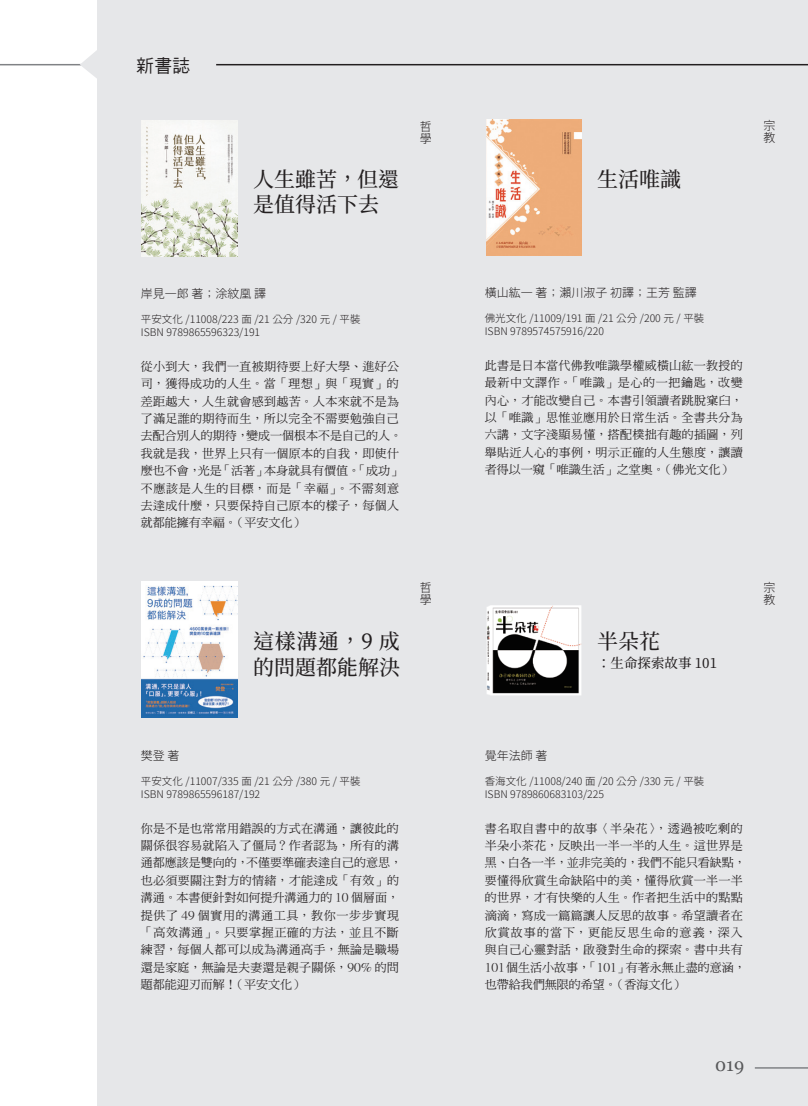
<style>
.page{position:relative;width:808px;height:1106px;background:#fff}
.page>*{position:absolute;margin:0;border:0;box-sizing:border-box;transform-origin:0 0}
.t1{font:500 21px/25.2px "Source Han Serif TC";color:#231f20}
.t2{font:18px "DF Hei W5 WIN BF";color:#231f20}
.t3{font:18px "Georgia";color:#57585a}
.t4{font:500 13.5px "Source Han Serif TC";color:#231f20}
.t5{font:12px/17.4px "DF Ming Md HKP BF";letter-spacing:.03em;color:#231f20}
.t6{font:300 12px/12px "Taipei Sans TC Beta";color:#231f20}
.t7{font:300 10.5px "Taipei Sans TC Beta";color:#231f20}
</style>
<div class="page">
<hr style="left:0;top:64px;width:731px;height:1px;background:#808285">
<div style="left:97px;top:0;width:711px;height:1106px;background:#e6e7e9"></div>
<svg style="left:80px;top:50px;width:17px;height:28px"></svg>
<hr style="left:216px;top:64px;width:592px;height:1px;background:#231f20">
<hr style="left:755px;top:1067px;width:53px;height:1px;background:#808285">
<img style="left:142px;top:120px;width:96px;height:136px">
<img style="left:142px;top:582px;width:96px;height:136px">
<img style="left:486px;top:119px;width:95px;height:136px">
<img style="left:487px;top:605px;width:94px;height:90px">
<p class="t2" style="left:136px;top:56px;width:55px">新書誌</p>
<p class="t1" style="left:253px;top:167px;width:147px">人生雖苦，但還是值得活下去</p>
<p class="t6" style="left:420px;top:120px;width:13px">哲學</p>
<p class="t6" style="left:141px;top:287px;width:127px">岸見一郎 著；涂紋凰 譯</p>
<p class="t7" style="left:141px;top:313px;width:221px">平安文化 /11008/223 面 /21 公分 /320 元 / 平裝</p>
<p class="t7" style="left:141px;top:326px;width:121px">ISBN 9789865596323/191</p>
<p class="t5" style="left:141px;top:358px;width:263px">從小到大，我們一直被期待要上好大學、進好公司，獲得成功的人生。當「理想」與「現實」的差距越大，人生就會感到越苦。人本來就不是為了滿足誰的期待而生，所以完全不需要勉強自己去配合別人的期待，變成一個根本不是自己的人。我就是我，世界上只有一個原本的自我，即使什麼也不會，光是「活著」本身就具有價值。「成功」不應該是人生的目標，而是「幸福」。不需刻意去達成什麼，只要保持自己原本的樣子，每個人就都能擁有幸福。（平安文化）</p>
<p class="t1" style="left:253px;top:629px;width:148px">這樣溝通，9 成的問題都能解決</p>
<p class="t6" style="left:420px;top:582px;width:13px">哲學</p>
<p class="t6" style="left:141px;top:749px;width:40px">樊登 著</p>
<p class="t7" style="left:141px;top:775px;width:221px">平安文化 /11007/335 面 /21 公分 /380 元 / 平裝</p>
<p class="t7" style="left:141px;top:787px;width:121px">ISBN 9789865596187/192</p>
<p class="t5" style="left:141px;top:819px;width:263px">你是不是也常常用錯誤的方式在溝通，讓彼此的關係很容易就陷入了僵局？作者認為，所有的溝通都應該是雙向的，不僅要準確表達自己的意思，也必須要關注對方的情緒，才能達成「有效」的溝通。本書便針對如何提升溝通力的 10 個層面，提供了 49 個實用的溝通工具，教你一步步實現「高效溝通」。只要掌握正確的方法，並且不斷練習，每個人都可以成為溝通高手，無論是職場還是家庭，無論是夫妻還是親子關係，90% 的問題都能迎刃而解！（平安文化）</p>
<p class="t1" style="left:597px;top:167px;width:85px">生活唯識</p>
<p class="t6" style="left:763px;top:119px;width:13px">宗教</p>
<p class="t6" style="left:485px;top:286px;width:213px">橫山紘一 著；瀨川淑子 初譯；王芳 監譯</p>
<p class="t7" style="left:485px;top:312px;width:221px">佛光文化 /11009/191 面 /21 公分 /200 元 / 平裝</p>
<p class="t7" style="left:485px;top:325px;width:121px">ISBN 9789574575916/220</p>
<p class="t5" style="left:485px;top:357px;width:260px;text-align:justify">此書是日本當代佛教唯識學權威橫山紘一教授的最新中文譯作。「唯識」是心的一把鑰匙，改變內心，才能改變自己。本書引領讀者跳脫窠臼，以「唯識」思惟並應用於日常生活。全書共分為六講，文字淺顯易懂，搭配樸拙有趣的插圖，列舉貼近人心的事例，明示正確的人生態度，讓讀者得以一窺「唯識生活」之堂奧。（佛光文化）</p>
<p class="t1" style="left:597px;top:629px;width:64px">半朵花</p>
<p class="t4" style="left:597px;top:655px;width:122px">：生命探索故事 101</p>
<p class="t6" style="left:763px;top:582px;width:13px">宗教</p>
<p class="t6" style="left:485px;top:749px;width:64px">覺年法師 著</p>
<p class="t7" style="left:485px;top:775px;width:221px">香海文化 /11008/240 面 /20 公分 /330 元 / 平裝</p>
<p class="t7" style="left:485px;top:787px;width:121px">ISBN 9789860683103/225</p>
<p class="t5" style="left:485px;top:819px;width:263px">書名取自書中的故事〈半朵花〉，透過被吃剩的半朵小茶花，反映出一半一半的人生。這世界是黑、白各一半，並非完美的，我們不能只看缺點，要懂得欣賞生命缺陷中的美，懂得欣賞一半一半的世界，才有快樂的人生。作者把生活中的點點滴滴，寫成一篇篇讓人反思的故事。希望讀者在欣賞故事的當下，更能反思生命的意義，深入與自己心靈對話，啟發對生命的探索。書中共有<br>101個生活小故事，「101」有著永無止盡的意涵，也帶給我們無限的希望。（香海文化）</p>
<p class="t3" style="left:715px;top:1054px;width:30px">019</p>
</div>
